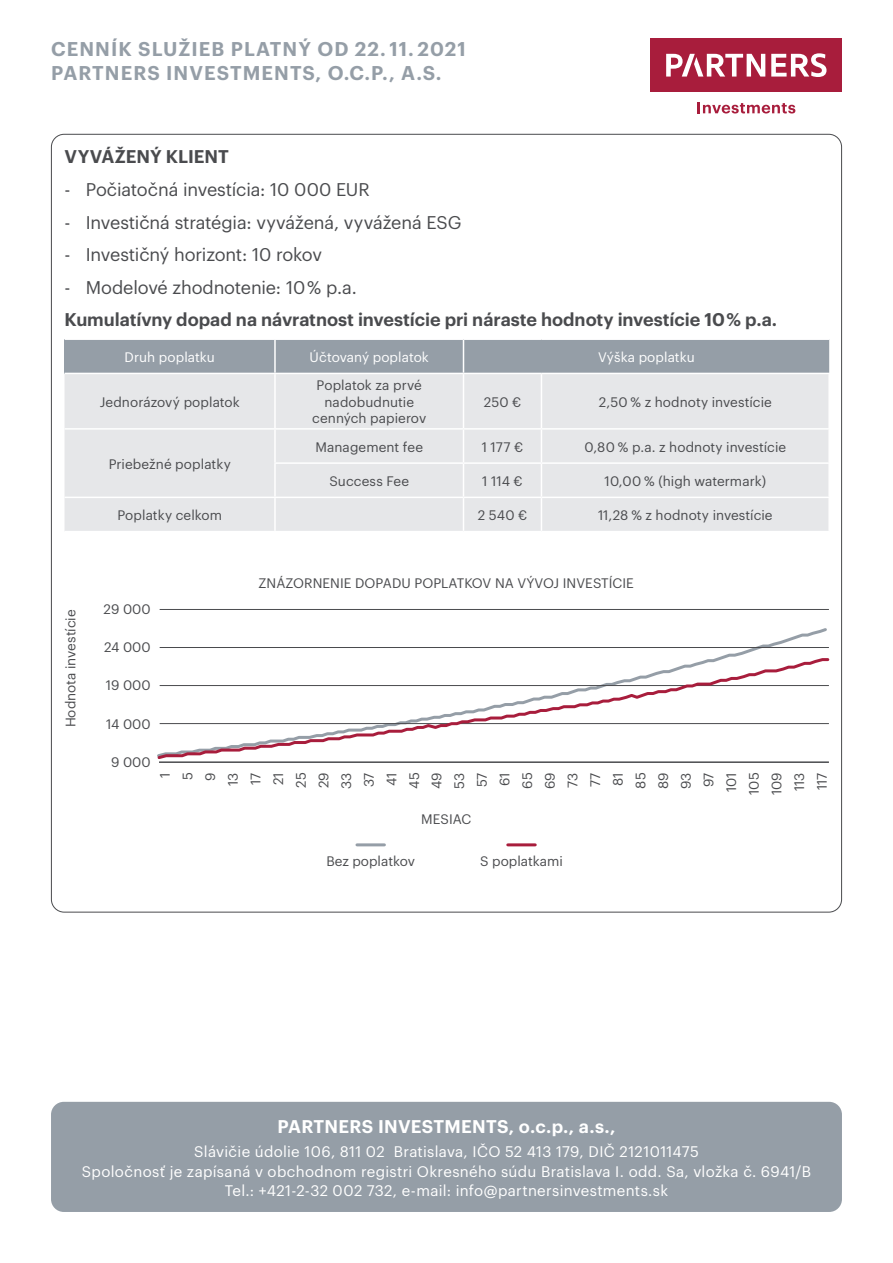
<style>
.page{position:relative;width:893px;height:1263px;background:#fff}
.page>*{position:absolute;margin:0;border:0;box-sizing:border-box;transform-origin:0 0}
.t1{font:600 19.5px/23.4px "Graphik";letter-spacing:.055em;color:#959ea7}
.t2{font:18px "Graphik";letter-spacing:-.01em;color:#4a4b4e}
.t3{font:600 18px "Graphik";letter-spacing:-.005em;color:#4a4b4e}
.t4{font:600 18px "Graphik";letter-spacing:.01em;color:#fff}
.t5{font:15px/19.5px "Graphik";letter-spacing:.02em;color:#fff;text-align:center}
.t6{font:13.5px/16.2px "Graphik";color:#4a4b4e;text-align:center}
.t7{font:13.5px "Graphik";letter-spacing:.005em;color:#fff}
</style>
<div class="page">
<div style="left:51px;top:1102px;width:791px;height:110px;background:#959ea7;border-radius:13px"></div>
<div style="left:651px;top:38px;width:191px;height:54px;background:#a81d3c"></div>
<svg style="left:771px;top:53px;width:55px;height:24px"></svg>
<svg style="left:666px;top:54px;width:99px;height:23px"></svg>
<svg style="left:698px;top:102px;width:97px;height:11px"></svg>
<div style="left:65px;top:339px;width:210px;height:34px;background:#959ea7"></div>
<div style="left:276px;top:340px;width:553px;height:33px;background:#959ea7"></div>
<div style="left:65px;top:374px;width:763px;height:157px;background:#e6e7e9"></div>
<hr style="left:65px;top:338px;width:210px;height:2px;background:#fff">
<hr style="left:274px;top:340px;width:2px;height:33px;background:#fff">
<hr style="left:463px;top:340px;width:1px;height:33px;background:#fff">
<hr style="left:274px;top:374px;width:2px;height:54px;background:#fff">
<hr style="left:463px;top:374px;width:1px;height:54px;background:#fff">
<hr style="left:541px;top:374px;width:1px;height:54px;background:#fff">
<hr style="left:65px;top:428px;width:210px;height:2px;background:#fff">
<hr style="left:275px;top:428px;width:188px;height:2px;background:#fff">
<hr style="left:274px;top:430px;width:2px;height:32px;background:#fff">
<hr style="left:463px;top:428px;width:78px;height:2px;background:#fff">
<hr style="left:463px;top:430px;width:1px;height:32px;background:#fff">
<hr style="left:541px;top:428px;width:289px;height:2px;background:#fff">
<hr style="left:541px;top:430px;width:1px;height:32px;background:#fff">
<hr style="left:274px;top:462px;width:189px;height:2px;background:#fff">
<hr style="left:274px;top:464px;width:2px;height:33px;background:#fff">
<hr style="left:463px;top:462px;width:78px;height:2px;background:#fff">
<hr style="left:463px;top:464px;width:1px;height:33px;background:#fff">
<hr style="left:541px;top:462px;width:289px;height:2px;background:#fff">
<hr style="left:541px;top:464px;width:1px;height:33px;background:#fff">
<hr style="left:65px;top:497px;width:210px;height:1px;background:#fff">
<hr style="left:275px;top:497px;width:188px;height:1px;background:#fff">
<hr style="left:274px;top:498px;width:2px;height:33px;background:#fff">
<hr style="left:463px;top:497px;width:78px;height:1px;background:#fff">
<hr style="left:463px;top:498px;width:1px;height:33px;background:#fff">
<hr style="left:541px;top:497px;width:289px;height:1px;background:#fff">
<hr style="left:541px;top:498px;width:1px;height:33px;background:#fff">
<svg style="left:159px;top:628px;width:668px;height:29px"></svg>
<hr style="left:160px;top:647px;width:669px;height:1px;background:#4a4b4e">
<hr style="left:160px;top:609px;width:669px;height:1px;background:#4a4b4e">
<hr style="left:159px;top:761px;width:670px;height:2px;background:#4a4b4e">
<hr style="left:508px;top:843px;width:27px;height:3px;background:#a81d3c">
<hr style="left:357px;top:843px;width:27px;height:3px;background:#959ea7">
<svg style="left:157px;top:657px;width:673px;height:102px"></svg>
<h1 class="t1" style="left:51px;top:36px;width:416px">CENNÍK SLUŽIEB PLATNÝ OD 22. 11. 2021<br>PARTNERS INVESTMENTS, O.C.P., A.S.</h1>
<p class="t3" style="left:65px;top:143px;width:166px">VYVÁŽENÝ KLIENT</p>
<p class="t2" style="left:65px;top:176px;width:307px">- Počiatočná investícia: 10 000 EUR</p>
<p class="t2" style="left:65px;top:208px;width:398px">- Investičná stratégia: vyvážená, vyvážená ESG</p>
<p class="t2" style="left:65px;top:241px;width:259px">- Investičný horizont: 10 rokov</p>
<p class="t2" style="left:65px;top:273px;width:294px">- Modelové zhodnotenie: 10% p.a.</p>
<p class="t3" style="left:65px;top:306px;width:714px">Kumulatívny dopad na návratnost investície pri náraste hodnoty investície 10% p.a.</p>
<p class="t7" style="left:125px;top:347px;width:92px">Druh poplatku</p>
<p class="t7" style="left:310px;top:347px;width:121px">Účtovaný poplatok</p>
<p class="t7" style="left:598px;top:347px;width:98px">Výška poplatku</p>
<p class="t6" style="left:100px;top:393px;width:142px">Jednorázový poplatok</p>
<p class="t6" style="left:312px;top:376px;width:115px">Poplatok za prvé nadobudnutie cenných papierov</p>
<p class="t6" style="left:484px;top:393px;width:39px">250 €</p>
<p class="t6" style="left:599px;top:393px;width:174px">2,50 % z hodnoty investície</p>
<p class="t6" style="left:109px;top:454px;width:124px">Priebežné poplatky</p>
<p class="t6" style="left:315px;top:437px;width:109px">Management fee</p>
<p class="t6" style="left:482px;top:437px;width:43px">1 177 €</p>
<p class="t6" style="left:584px;top:437px;width:203px">0,80 % p.a. z hodnoty investície</p>
<p class="t6" style="left:329px;top:472px;width:81px">Success Fee</p>
<p class="t6" style="left:482px;top:472px;width:42px">1 114 €</p>
<p class="t6" style="left:604px;top:472px;width:163px">10,00 % (high watermark)</p>
<p class="t6" style="left:117px;top:506px;width:106px">Poplatky celkom</p>
<p class="t6" style="left:478px;top:506px;width:51px">2 540 €</p>
<p class="t6" style="left:598px;top:506px;width:176px">11,28 % z hodnoty investície</p>
<p class="t6" style="left:61px;top:727px;width:120px;rotate:-90deg">Hodnota investície</p>
<p class="t6" style="left:104px;top:599px;width:49px">29 000</p>
<p class="t6" style="left:104px;top:638px;width:48px">24 000</p>
<p class="t6" style="left:106px;top:676px;width:46px">19 000</p>
<p class="t6" style="left:258px;top:574px;width:377px">ZNÁZORNENIE DOPADU POPLATKOV NA VÝVOJ INVESTÍCIE</p>
<p class="t6" style="left:106px;top:714px;width:46px">14 000</p>
<p class="t6" style="left:111px;top:753px;width:41px">9 000</p>
<p class="t6" style="left:360px;top:787px;width:16px;rotate:-90deg">37</p>
<p class="t6" style="left:586px;top:787px;width:16px;rotate:-90deg">77</p>
<p class="t6" style="left:813px;top:790px;width:19px;rotate:-90deg">117</p>
<p class="t6" style="left:201px;top:781px;width:10px;rotate:-90deg">9</p>
<p class="t6" style="left:246px;top:785px;width:14px;rotate:-90deg">17</p>
<p class="t6" style="left:292px;top:788px;width:17px;rotate:-90deg">25</p>
<p class="t6" style="left:428px;top:789px;width:18px;rotate:-90deg">49</p>
<p class="t6" style="left:473px;top:787px;width:16px;rotate:-90deg">57</p>
<p class="t6" style="left:518px;top:789px;width:18px;rotate:-90deg">65</p>
<p class="t6" style="left:654px;top:789px;width:18px;rotate:-90deg">89</p>
<p class="t6" style="left:699px;top:787px;width:16px;rotate:-90deg">97</p>
<p class="t6" style="left:745px;top:795px;width:24px;rotate:-90deg">105</p>
<p class="t6" style="left:337px;top:789px;width:18px;rotate:-90deg">33</p>
<p class="t6" style="left:563px;top:787px;width:17px;rotate:-90deg">73</p>
<p class="t6" style="left:790px;top:791px;width:20px;rotate:-90deg">113</p>
<p class="t6" style="left:178px;top:780px;width:9px;rotate:-90deg">5</p>
<p class="t6" style="left:224px;top:786px;width:15px;rotate:-90deg">13</p>
<p class="t6" style="left:269px;top:785px;width:14px;rotate:-90deg">21</p>
<p class="t6" style="left:405px;top:789px;width:18px;rotate:-90deg">45</p>
<p class="t6" style="left:450px;top:788px;width:18px;rotate:-90deg">53</p>
<p class="t6" style="left:495px;top:786px;width:15px;rotate:-90deg">61</p>
<p class="t6" style="left:631px;top:788px;width:18px;rotate:-90deg">85</p>
<p class="t6" style="left:677px;top:789px;width:18px;rotate:-90deg">93</p>
<p class="t6" style="left:722px;top:792px;width:21px;rotate:-90deg">101</p>
<p class="t6" style="left:314px;top:788px;width:17px;rotate:-90deg">29</p>
<p class="t6" style="left:541px;top:789px;width:18px;rotate:-90deg">69</p>
<p class="t6" style="left:767px;top:795px;width:24px;rotate:-90deg">109</p>
<p class="t6" style="left:156px;top:778px;width:7px;rotate:-90deg">1</p>
<p class="t6" style="left:382px;top:786px;width:15px;rotate:-90deg">41</p>
<p class="t6" style="left:609px;top:786px;width:15px;rotate:-90deg">81</p>
<p class="t6" style="left:421px;top:810px;width:52px">MESIAC</p>
<p class="t6" style="left:326px;top:852px;width:90px">Bez poplatkov</p>
<p class="t6" style="left:480px;top:852px;width:84px">S poplatkami</p>
<h2 class="t4" style="left:278px;top:1113px;width:339px">PARTNERS INVESTMENTS, o.c.p., a.s.,</h2>
<p class="t5" style="left:82px;top:1141px;width:731px">Slávičie údolie 106, 811 02 Bratislava, IČO 52 413 179, DIČ 2121011475<br>Spoločnosť je zapísaná v obchodnom registri Okresného súdu Bratislava I. odd. Sa, vložka č. 6941/B<br>Tel.: +421-2-32 002 732, e-mail: info@partnersinvestments.sk</p>
</div>
